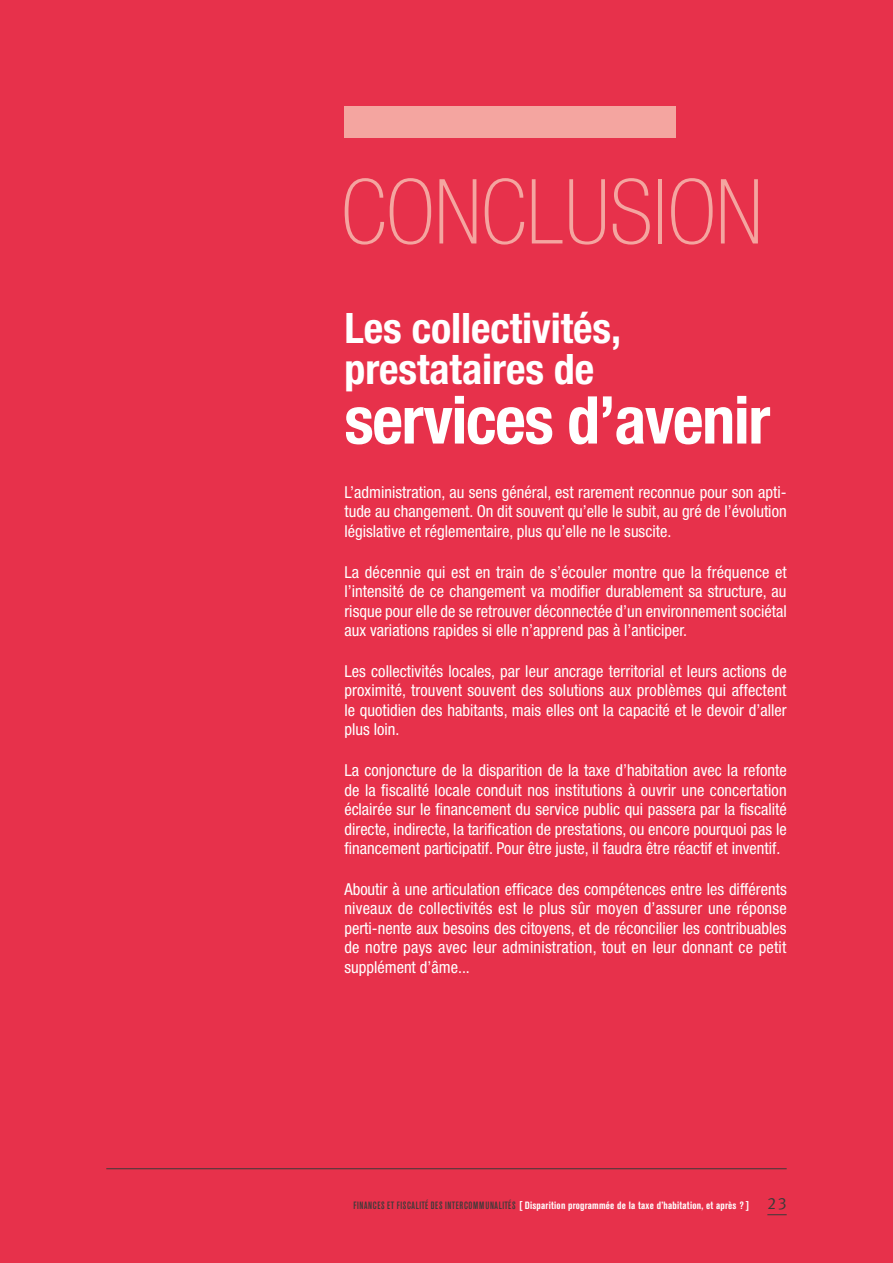
<style>
.page{position:relative;width:893px;height:1263px;background:#e7314b}
.page>*{position:absolute;margin:0;border:0;box-sizing:border-box;transform-origin:0 0}
.t1{font:100 condensed 90px "Helvetica Neue LT Std";color:#f4a5a0}
.t2{font:700 condensed 66px "Helvetica Neue LT Std";letter-spacing:-.02em;color:#fff}
.t3{font:700 condensed 42px/40.5px "Helvetica Neue LT Std";color:#fff}
.t4{font:condensed 16.5px/19.5px "Helvetica Neue LT Std";color:#fff;text-align:justify}
.t5{font:700 condensed 10.5px "Akzidenz Grotesk Std";letter-spacing:.02em;color:#fff}
.s1{font-weight:500;color:#3a3a39}
.s2{font-family:"Meta Caps";font-weight:400;font-stretch:normal;font-size:16.5px;color:#3a3a39}
</style>
<div class="page">
<div style="left:344px;top:106px;width:332px;height:32px;background:#f4a5a0"></div>
<svg style="left:767px;top:1214px;width:20px;height:1px"></svg>
<hr style="left:106px;top:1168px;width:681px;height:1px;background:#3a3a39">
<h1 class="t1" style="left:341px;top:161px;width:423px">CONCLUSION</h1>
<h3 class="t3" style="left:344px;top:307px;width:278px">Les collectivités, prestataires de</h3>
<h2 class="t2" style="left:344px;top:380px;width:427px">services d’avenir</h2>
<p class="t4" style="left:344px;top:482px;width:444px">L’administration, au sens général, est rarement reconnue pour son apti&shy;tude au changement. On dit souvent qu’elle le subit, au gré de l’évolution législative et réglementaire, plus qu’elle ne le suscite.</p>
<p class="t4" style="left:344px;top:562px;width:444px">La décennie qui est en train de s’écouler montre que la fréquence et l’intensité de ce changement va modifier durablement sa structure, au risque pour elle de se retrouver déconnectée d’un environnement sociétal aux variations rapides si elle n’apprend pas à l’anticiper.</p>
<p class="t4" style="left:344px;top:661px;width:444px">Les collectivités locales, par leur ancrage territorial et leurs actions de proximité, trouvent souvent des solutions aux problèmes qui affectent le quotidien des habitants, mais elles ont la capacité et le devoir d’aller plus loin.</p>
<p class="t4" style="left:344px;top:760px;width:444px">La conjoncture de la disparition de la taxe d’habitation avec la refonte de la fiscalité locale conduit nos institutions à ouvrir une concertation éclairée sur le financement du service public qui passera par la fiscalité directe, indirecte, la tarification de prestations, ou encore pourquoi pas le financement participatif. Pour être juste, il faudra être réactif et inventif.</p>
<p class="t4" style="left:344px;top:879px;width:444px">Aboutir à une articulation efficace des compétences entre les différents niveaux de collectivités est le plus sûr moyen d’assurer une réponse perti-nente aux besoins des citoyens, et de réconcilier les contribuables de notre pays avec leur administration, tout en leur donnant ce petit supplément d’âme...</p>
<p class="t5" style="left:353px;top:1199px;width:435px"><span class="s1">FINANCES ET FISCALITÉ DES INTERCOMMUNALITÉS</span> [ Disparition programmée de la taxe d’habitation, et après ? ] <span class="s2">23</span></p>
</div>
